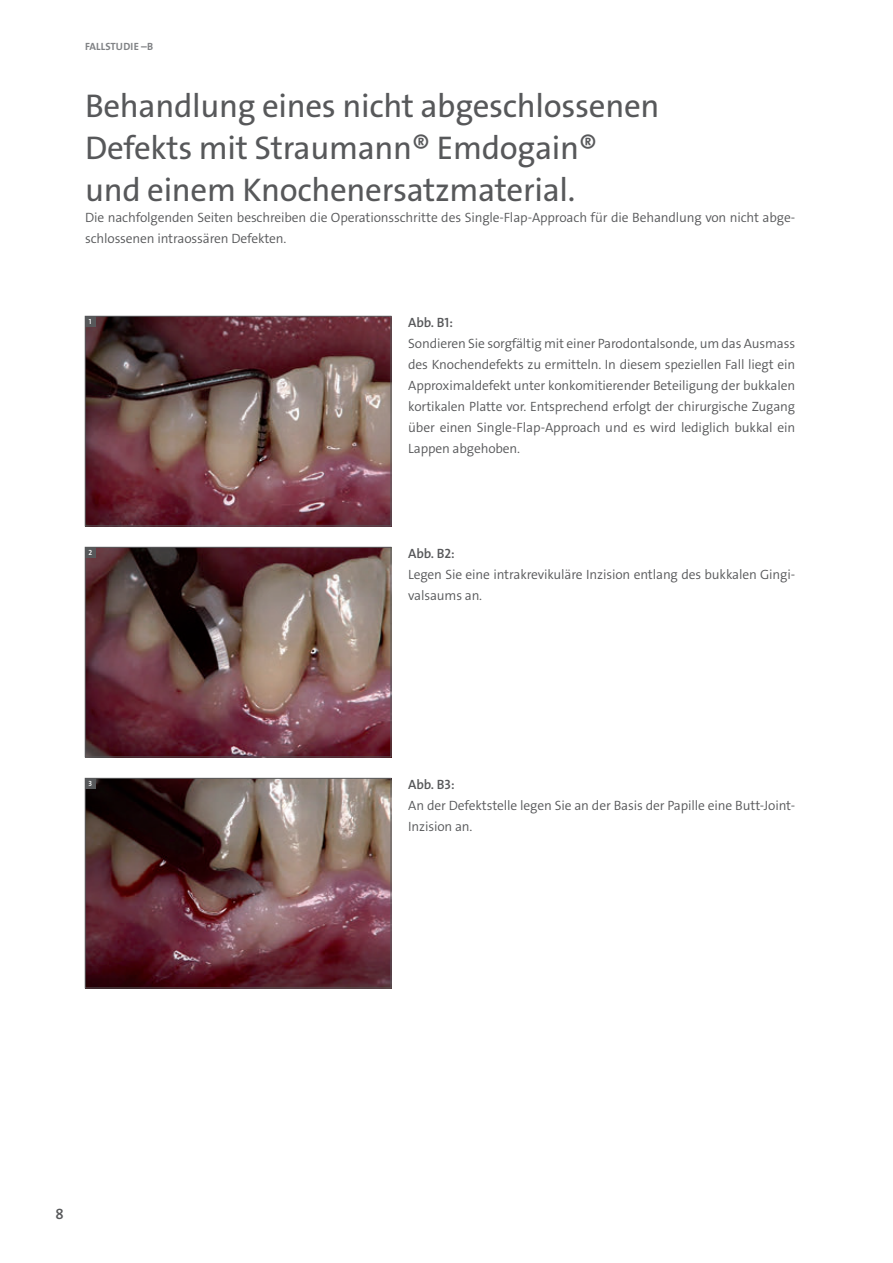
<style>
.page{position:relative;width:893px;height:1263px;background:#fff}
.page>*{position:absolute;margin:0;border:0;box-sizing:border-box;transform-origin:0 0}
.t1{font:33px/42px "The Sans LP5 Plain";letter-spacing:-.01em;color:#57585a}
.Copy{font:15px "The Sans LP6 Se Bld";color:#57585a}
.Copy-2{font:13.5px/21px "The Sans LP4 Se Lig";letter-spacing:-.01em;color:#57585a}
.Copy_Subtitle{font:13.5px "The Sans LP6 Se Bld";letter-spacing:-.01em;color:#57585a}
.Disclaimer{font:10.5px "The Sans LP7 Bld";letter-spacing:.015em;color:#808285}
.t2{font:7.5px "The Sans LP6 Se Bld";color:#fff}
</style>
<div class="page">
<img style="left:87px;top:318px;width:302px;height:206px">
<div style="left:85px;top:316px;width:306px;height:210px;border:1px solid #57585a"></div>
<div style="left:85px;top:316px;width:11px;height:11px;background:#57585a"></div>
<img style="left:87px;top:549px;width:302px;height:206px">
<div style="left:85px;top:547px;width:306px;height:210px;border:1px solid #57585a"></div>
<div style="left:85px;top:547px;width:11px;height:11px;background:#57585a"></div>
<img style="left:87px;top:780px;width:302px;height:206px">
<div style="left:85px;top:778px;width:306px;height:210px;border:1px solid #57585a"></div>
<div style="left:85px;top:778px;width:11px;height:11px;background:#57585a"></div>
<p class="Disclaimer" style="left:85px;top:40px;width:70px">FALLSTUDIE –B</p>
<p class="t1" style="left:85px;top:85px;width:576px">Behandlung eines nicht abgeschlossenen<br>Defekts mit Straumann® Emdogain® und einem Knochenersatzmaterial.</p>
<p class="Copy-2" style="left:85px;top:207px;width:712px">Die nachfolgenden Seiten beschreiben die Operationsschritte des Single-Flap-Approach für die Behandlung von nicht abge&shy;schlossenen intraossären Defekten.</p>
<p class="t2" style="left:89px;top:317px;width:4px">1</p>
<p class="Copy_Subtitle" style="left:408px;top:313px;width:46px">Abb. B1:</p>
<p class="Copy-2" style="left:408px;top:333px;width:389px;text-align:justify">Sondieren Sie sorgfältig mit einer Parodontalsonde, um das Ausmass des Knochendefekts zu ermitteln. In diesem speziellen Fall liegt ein Approximaldefekt unter konkomitierender Beteiligung der bukkalen kortikalen Platte vor. Entsprechend erfolgt der chirurgische Zugang über einen Single-Flap-Approach und es wird lediglich bukkal ein Lappen abgehoben.</p>
<p class="t2" style="left:88px;top:548px;width:5px">2</p>
<p class="Copy_Subtitle" style="left:408px;top:544px;width:48px">Abb. B2:</p>
<p class="Copy-2" style="left:408px;top:564px;width:388px">Legen Sie eine intrakrevikuläre Inzision entlang des bukkalen Gingi&shy;valsaums an.</p>
<p class="t2" style="left:88px;top:779px;width:5px">3</p>
<p class="Copy_Subtitle" style="left:408px;top:775px;width:48px">Abb. B3:</p>
<p class="Copy-2" style="left:408px;top:795px;width:388px">An der Defektstelle legen Sie an der Basis der Papille eine Butt-Joint-<br>Inzision an.</p>
<p class="Copy" style="left:55px;top:1204px;width:10px">8</p>
</div>
